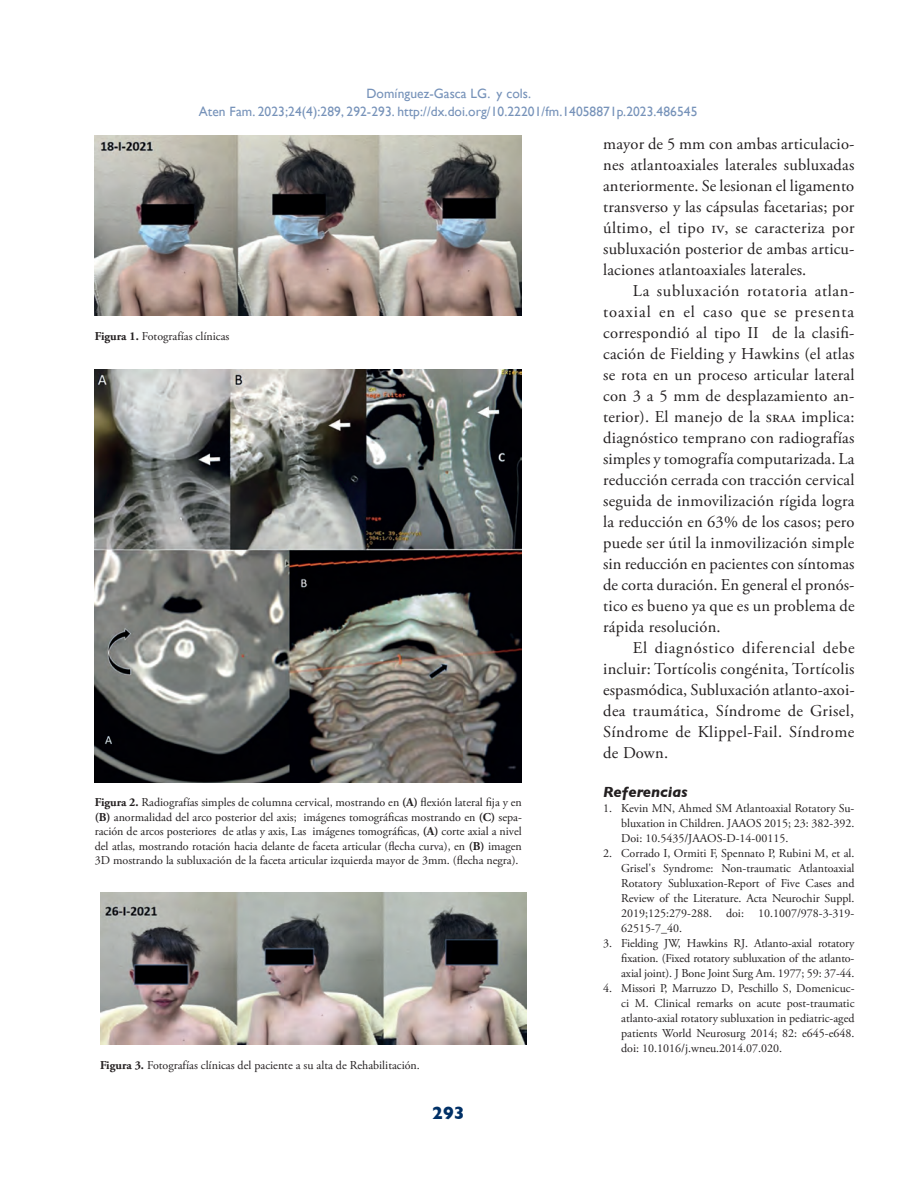
<style>
.page{position:relative;width:918px;height:1188px;background:#fff}
.page>*{position:absolute;margin:0;border:0;box-sizing:border-box;transform-origin:0 0}
.t1{font:700 18px "Gill Sans";color:#003066}
.t2{font:16.5px/21px "Adobe Garamond Pro";letter-spacing:.015em;color:#231f20;text-align:justify}
.t3{font:italic 700 15px "Gill Sans";color:#231f20}
.t4{font:13.5px/18px "Gill Sans";letter-spacing:.005em;color:#7692b9;text-align:center}
.t5{font:12px/15px "Adobe Garamond Pro";color:#231f20;text-align:justify}
.s1{font-weight:700}
</style>
<div class="page">
<img style="left:95px;top:369px;width:427px;height:413px">
<img style="left:100px;top:893px;width:427px;height:152px">
<img style="left:95px;top:136px;width:427px;height:180px">
<p class="t4" style="left:199px;top:84px;width:500px">Domínguez-Gasca LG. y cols.<br>Aten Fam. 2023;24(4):289, 292-293. http://dx.doi.org/10.22201/fm.14058871p.2023.486545</p>
<p class="t5" style="left:95px;top:329px;width:136px"><span class="s1">Figura 1.</span> Fotografías clínicas</p>
<p class="t5" style="left:95px;top:796px;width:429px;line-height:14.4px"><span class="s1">Figura 2.</span> Radiografías simples de columna cervical, mostrando en <span class="s1">(A)</span> flexión lateral fija y en <span class="s1">(B)</span> anormalidad del arco posterior del axis; imágenes tomográficas mostrando en <span class="s1">(C)</span> sepa&shy;ración de arcos posteriores de atlas y axis, Las imágenes tomográficas, <span class="s1">(A)</span> corte axial a nivel del atlas, mostrando rotación hacia delante de faceta articular (flecha curva), en <span class="s1">(B)</span> imagen 3D mostrando la subluxación de la faceta articular izquierda mayor de 3mm. (flecha negra).</p>
<p class="t5" style="left:100px;top:1058px;width:321px"><span class="s1">Figura 3.</span> Fotografías clínicas del paciente a su alta de Rehabilitación.</p>
<h1 class="t1" style="left:432px;top:1099px;width:34px">293</h1>
<p class="t2" style="left:603px;top:134px;width:253px">mayor de 5 mm con ambas articulacio&shy;nes atlantoaxiales laterales subluxadas anteriormente. Se lesionan el ligamento transverso y las cápsulas facetarias; por último, el tipo iv, se caracteriza por subluxación posterior de ambas articu&shy;laciones atlantoaxiales laterales.</p>
<p class="t2" style="left:603px;top:281px;width:253px;text-indent:30px">La subluxación rotatoria atlan&shy;toaxial en el caso que se presenta correspondió al tipo II de la clasifi&shy;cación de Fielding y Hawkins (el atlas se rota en un proceso articular lateral con 3 a 5 mm de desplazamiento an&shy;terior). El manejo de la sraa implica: diagnóstico temprano con radiografías simples y tomografía computarizada. La reducción cerrada con tracción cervical seguida de inmovilización rígida logra la reducción en 63% de los casos; pero puede ser útil la inmovilización simple sin reducción en pacientes con síntomas de corta duración. En general el pronós&shy;tico es bueno ya que es un problema de rápida resolución.</p>
<h2 class="t2" style="left:603px;top:638px;width:253px;text-indent:30px">El diagnóstico diferencial debe incluir: Tortícolis congénita, Tortícolis espasmódica, Subluxación atlanto-axoi&shy;dea traumática, Síndrome de Grisel, Síndrome de Klippel-Fail. Síndrome de Down.</h2>
<p class="t3" style="left:603px;top:783px;width:86px">Referencias</p>
<p class="t5" style="left:621px;top:801px;width:235px;text-indent:-18px">1. Kevin MN, Ahmed SM Atlantoaxial Rotatory Su&shy;bluxation in Children. JAAOS 2015; 23: 382-392.<br>Doi: 10.5435/JAAOS-D-14-00115.</p>
<p class="t5" style="left:621px;top:846px;width:235px;text-indent:-18px">2. Corrado I, Ormiti F, Spennato P, Rubini M, et al.<br>Grisel's Syndrome: Non-traumatic Atlantoaxial Rotatory Subluxation-Report of Five Cases and Review of the Literature. Acta Neurochir Suppl.<br>2019;125:279-288. doi: 10.1007/978-3-319- 62515-7_40.</p>
<p class="t5" style="left:621px;top:936px;width:235px;text-indent:-18px">3. Fielding JW, Hawkins RJ. Atlanto-axial rotatory fixation. (Fixed rotatory subluxation of the atlanto&shy;axial joint). J Bone Joint Surg Am. 1977; 59: 37-44.</p>
<p class="t5" style="left:621px;top:981px;width:235px;text-indent:-18px">4. Missori P, Marruzzo D, Peschillo S, Domenicuc&shy;ci M. Clinical remarks on acute post-traumatic atlanto-axial rotatory subluxation in pediatric-aged patients World Neurosurg 2014; 82: e645-e648. doi: 10.1016/j.wneu.2014.07.020.</p>
</div>
